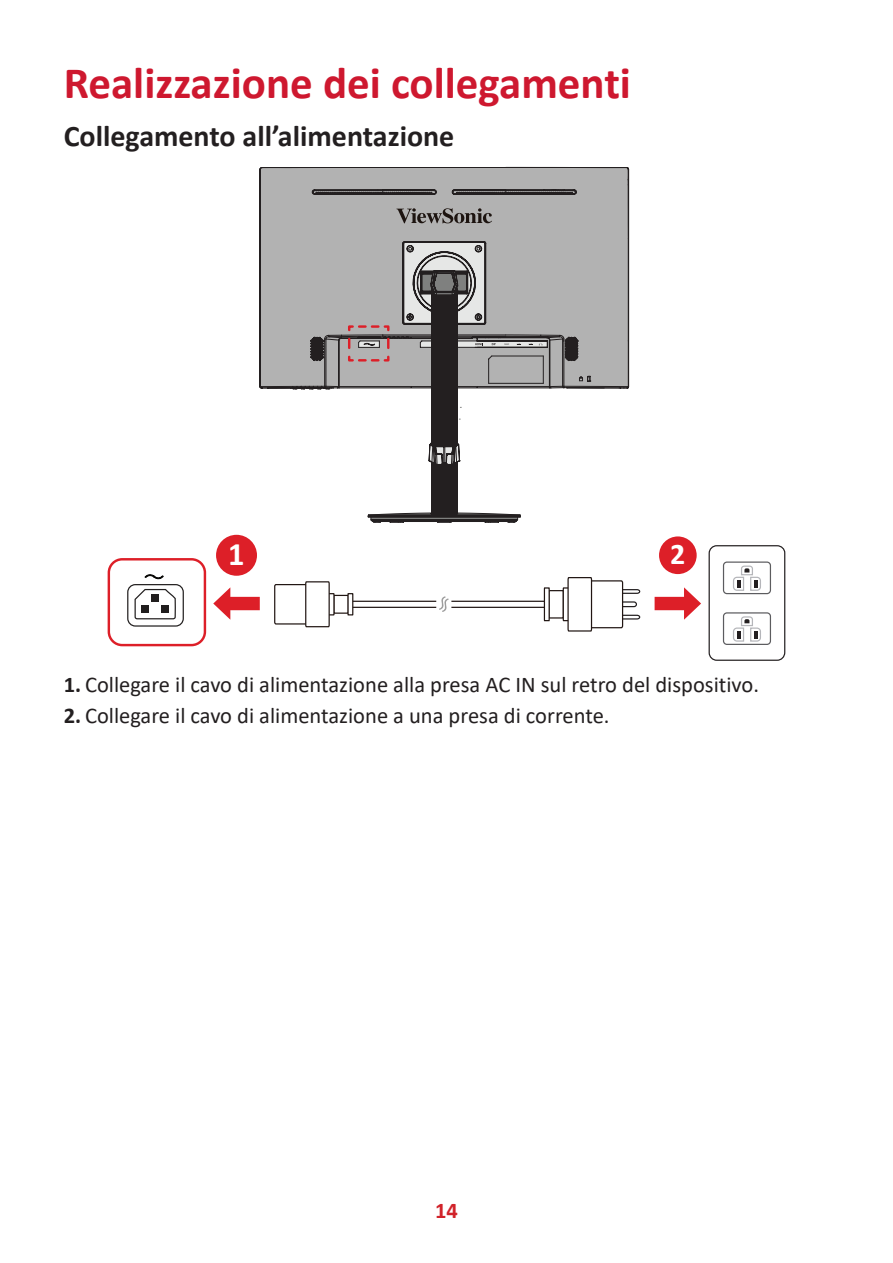
<style>
.page{position:relative;width:893px;height:1263px;background:#fff}
.page>*{position:absolute;margin:0;border:0;box-sizing:border-box;transform-origin:0 0}
.t1{font:700 45px "Calibri";color:#ce182f}
.t2{font:700 32.4px "Calibri";color:#fff}
.t3{font:700 30px "Calibri";color:#231f20}
.t4{font:700 29.85px "Calibri";color:#fff}
.t5{font:22.5px "Calibri";color:#231f20}
.t6{font:700 22.5px "Calibri";color:#d1232a}
.s1{font-weight:700}
</style>
<div class="page">
<svg style="left:654px;top:587px;width:47px;height:33px"></svg>
<div style="left:658px;top:535px;width:40px;height:40px;background:#dd1f28;border-radius:50%"></div>
<div style="left:657px;top:534px;width:42px;height:42px;border:2px solid #fff;border-radius:50%"></div>
<div style="left:709px;top:545px;width:76px;height:116px;border:1px solid #231f20;border-radius:8px"></div>
<div style="left:723px;top:561px;width:48px;height:33px;border:1px solid #5c5c5f;border-radius:3px"></div>
<svg style="left:733px;top:565px;width:28px;height:26px"></svg>
<div style="left:723px;top:612px;width:48px;height:33px;border:1px solid #5c5c5f;border-radius:3px"></div>
<svg style="left:733px;top:616px;width:28px;height:26px"></svg>
<div style="left:108px;top:558px;width:98px;height:88px;border:2px solid #dd1f28;border-radius:13px"></div>
<svg style="left:213px;top:587px;width:47px;height:33px"></svg>
<div style="left:215px;top:534px;width:43px;height:43px;background:#dd1f28;border-radius:50%"></div>
<div style="left:214px;top:532px;width:45px;height:46px;border:2px solid #fff;border-radius:50%"></div>
<div style="left:548px;top:590px;width:16px;height:28px;background:#fff;border:1px solid #211613"></div>
<svg style="left:562px;top:577px;width:78px;height:55px"></svg>
<div style="left:333px;top:595px;width:16px;height:19px;background:#fff;border:1px solid #211613"></div>
<div style="left:274px;top:584px;width:51px;height:40px;border:1px solid #211613"></div>
<svg style="left:305px;top:581px;width:30px;height:47px"></svg>
<svg style="left:347px;top:588px;width:203px;height:34px"></svg>
<svg style="left:134px;top:588px;width:42px;height:32px"></svg>
<div style="left:141px;top:605px;width:7px;height:8px;background:#211e1e"></div>
<div style="left:161px;top:605px;width:8px;height:8px;background:#211e1e"></div>
<div style="left:151px;top:594px;width:8px;height:8px;background:#211e1e"></div>
<svg style="left:144px;top:574px;width:20px;height:5px"></svg>
<div style="left:127px;top:584px;width:57px;height:43px;border:1px solid #211e1e;border-radius:8px"></div>
<div style="left:260px;top:167px;width:369px;height:222px;background:#b2b2b2"></div>
<svg style="left:293px;top:190px;width:290px;height:332px"></svg>
<h1 class="t1" style="left:64px;top:51px;width:569px">Realizzazione dei collegamenti</h1>
<h3 class="t3" style="left:64px;top:115px;width:392px">Collegamento all’alimentazione</h3>
<h2 class="t2" style="left:228px;top:531px;width:18px">1</h2>
<h3 class="t4" style="left:670px;top:533px;width:17px">2</h3>
<p class="t5" style="left:64px;top:669px;width:697px"><span class="s1">1.</span> Collegare il cavo di alimentazione alla presa AC IN sul retro del dispositivo.</p>
<p class="t5" style="left:64px;top:700px;width:547px"><span class="s1">2.</span> Collegare il cavo di alimentazione a una presa di corrente.</p>
<p class="t6" style="left:435px;top:1194px;width:24px">14</p>
</div>
